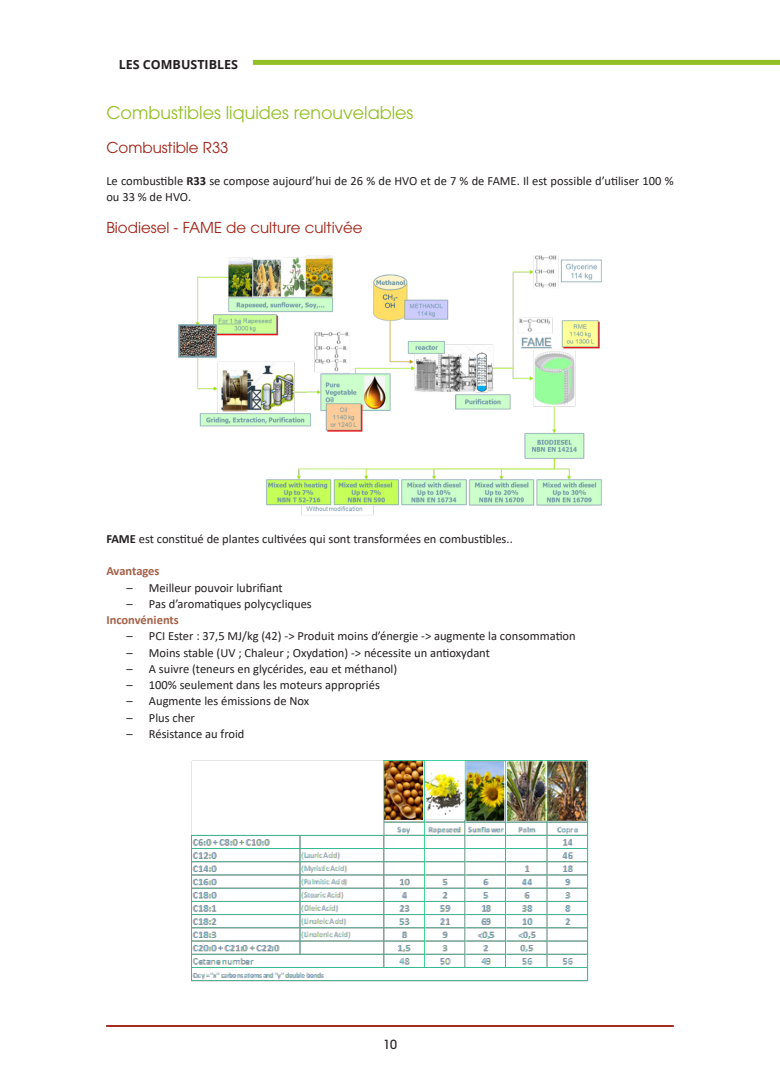
<style>
.page{position:relative;width:780px;height:1088px;background:#fff}
.page>*{position:absolute;margin:0;border:0;box-sizing:border-box;transform-origin:0 0}
.Kop_2{font:17.5px "ITC Avant Garde Pro";color:#93bf26}
.Kop_2-2{font:15px "ITC Avant Garde Pro";color:#9f2216}
.Kop_2-3{font:12.5px/16.2px "Calibri";color:#231f20}
.Kop_2-4{font:700 12.5px "Calibri";color:#a56047}
.Page_Section_Title_-_Black{font:700 12.5px "Open Sans";color:#231f20}
.Kop_1{font:500 12.5px "ITC Avant Garde Pro";color:#231f20}
.s1{font-weight:700}
</style>
<div class="page">
<div style="left:253px;top:60px;width:527px;height:5px;background:#93bf26"></div>
<img style="left:179px;top:255px;width:422px;height:260px">
<img style="left:192px;top:760px;width:396px;height:221px">
<hr style="left:106px;top:1025px;width:567px;height:1px;background:#9f2216">
<p class="Page_Section_Title_-_Black" style="left:119px;top:55px;width:121px">LES COMBUSTIBLES</p>
<p class="Kop_2" style="left:106px;top:102px;width:308px">Combustibles liquides renouvelables</p>
<p class="Kop_2-2" style="left:106px;top:138px;width:124px">Combustible R33</p>
<p class="Kop_2-3" style="left:106px;top:172px;width:568px">Le combustible <span class="s1">R33</span> se compose aujourd’hui de 26 % de HVO et de 7 % de FAME. Il est possible d’utiliser 100 % ou 33 % de HVO.</p>
<p class="Kop_2-2" style="left:106px;top:218px;width:258px">Biodiesel - FAME de culture cultivée</p>
<p class="Kop_2-3" style="left:106px;top:530px;width:408px"><span class="s1">FAME</span> est constitué de plantes cultivées qui sont transformées en combustibles..</p>
<p class="Kop_2-4" style="left:106px;top:562px;width:55px">Avantages</p>
<p class="Kop_2-3" style="left:126px;top:579px;width:158px">– Meilleur pouvoir lubrifiant</p>
<p class="Kop_2-3" style="left:126px;top:595px;width:187px">– Pas d’aromatiques polycycliques</p>
<p class="Kop_2-4" style="left:106px;top:611px;width:74px">Inconvénients</p>
<p class="Kop_2-3" style="left:126px;top:628px;width:451px">– PCI Ester : 37,5 MJ/kg (42) -&gt; Produit moins d’énergie -&gt; augmente la consommation</p>
<p class="Kop_2-3" style="left:126px;top:644px;width:365px">– Moins stable (UV ; Chaleur ; Oxydation) -&gt; nécessite un antioxydant</p>
<p class="Kop_2-3" style="left:126px;top:660px;width:272px">– A suivre (teneurs en glycérides, eau et méthanol)</p>
<p class="Kop_2-3" style="left:126px;top:676px;width:255px">– 100% seulement dans les moteurs appropriés</p>
<p class="Kop_2-3" style="left:126px;top:693px;width:184px">– Augmente les émissions de Nox</p>
<p class="Kop_2-3" style="left:126px;top:709px;width:70px">– Plus cher</p>
<p class="Kop_2-3" style="left:126px;top:725px;width:120px">– Résistance au froid</p>
<p class="Kop_1" style="left:383px;top:1037px;width:15px">10</p>
</div>
